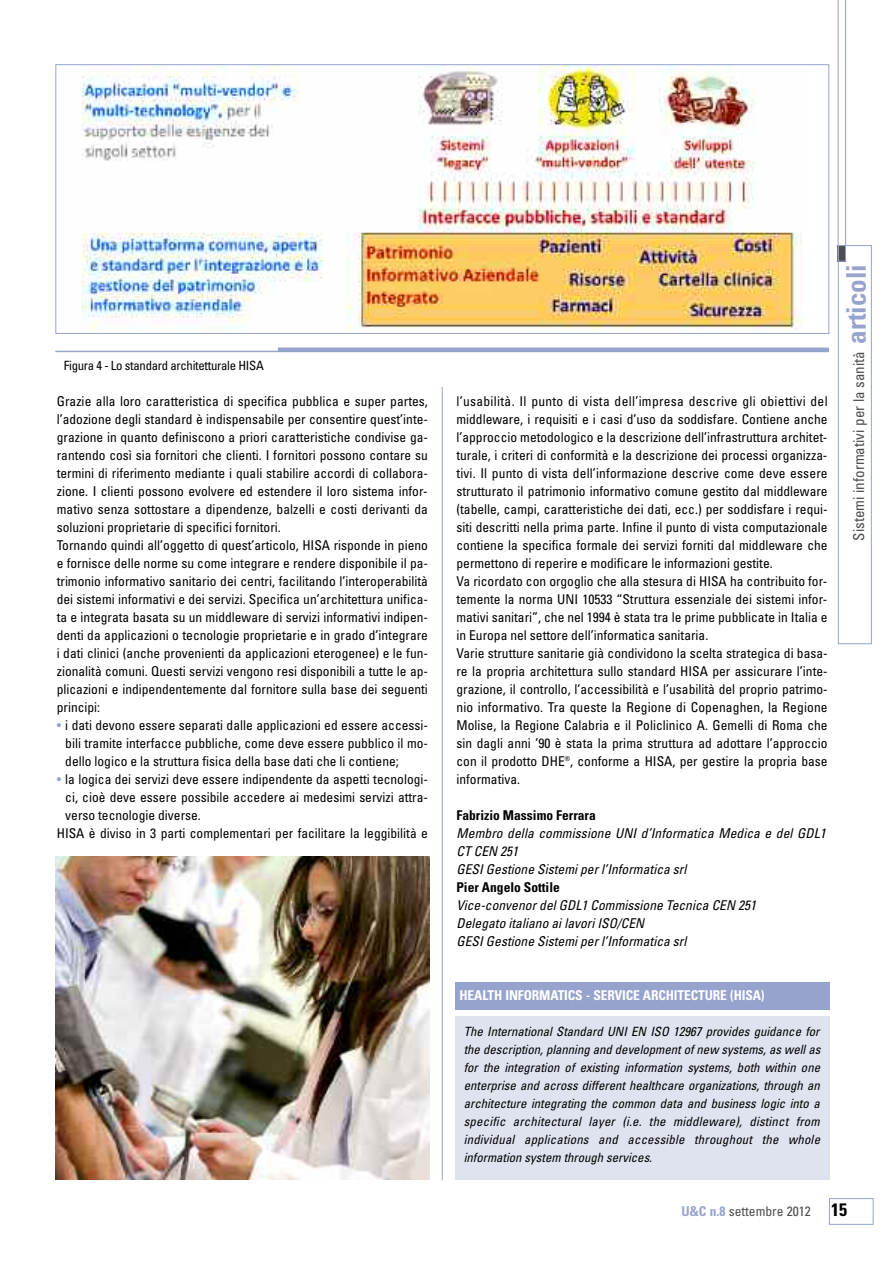
<style>
.page{position:relative;width:893px;height:1263px;background:#fff}
.page>*{position:absolute;margin:0;border:0;box-sizing:border-box;transform-origin:0 0}
.t1{font:condensed 15px "Univers";color:#4d4d4d}
.t2{font:condensed 13.5px/18px "Univers";color:#000}
.t3{font:italic condensed 13.5px/18px "Univers";letter-spacing:.005em;color:#000}
.t4{font:700 condensed 13.5px "Univers";letter-spacing:-.01em;color:#fff}
.t5{font:700 condensed 13.5px "Univers";color:#000}
.t6{font:condensed 13.5px "Univers";color:#4d4d4d}
.t7{font:italic condensed 12.75px/18px "Univers";color:#000;text-align:justify}
.t8{font:condensed 12.75px "Univers";letter-spacing:-.02em;color:#000}
.s1{color:#96a3cd}
.s2{font-weight:700;font-size:27px;color:#96a3cd}
.s3{font-weight:700;color:#96a3cd}
.s4{font-weight:700;font-size:18px;color:#000}
</style>
<div class="page">
<div style="left:829px;top:1198px;width:44px;height:27px;border:1px solid #96a3cd"></div>
<hr style="left:442px;top:387px;width:1px;height:793px;background:#96a3cd">
<svg style="left:838px;top:0;width:8px;height:262px"></svg>
<img style="left:81px;top:66px;width:722px;height:264px">
<div style="left:455px;top:982px;width:374px;height:28px;background:#96a3cd"></div>
<div style="left:455px;top:1016px;width:374px;height:164px;background:#dfe3f0"></div>
<hr style="left:55px;top:351px;width:773px;height:1px;background:#96a3cd">
<div style="left:278px;top:347px;width:551px;height:5px;background:#96a3cd"></div>
<img style="left:55px;top:856px;width:375px;height:324px">
<div style="left:838px;top:245px;width:34px;height:399px;border:1px solid #96a3cd"></div>
<p class="t8" style="left:64px;top:361px;width:201px">Figura 4 - Lo standard architetturale HISA</p>
<p class="t2" style="left:57px;top:393px;width:373px">Grazie alla loro caratteristica di specifica pubblica e super partes, l’adozione degli standard è indispensabile per consentire quest’inte&shy;grazione in quanto definiscono a priori caratteristiche condivise ga&shy;rantendo così sia fornitori che clienti. I fornitori possono contare su termini di riferimento mediante i quali stabilire accordi di collabora&shy;zione. I clienti possono evolvere ed estendere il loro sistema infor&shy;mativo senza sottostare a dipendenze, balzelli e costi derivanti da soluzioni proprietarie di specifici fornitori.<br>Tornando quindi all’oggetto di quest’articolo, HISA risponde in pieno e fornisce delle norme su come integrare e rendere disponibile il pa&shy;trimonio informativo sanitario dei centri, facilitando l’interoperabilità dei sistemi informativi e dei servizi. Specifica un’architettura unifica&shy;ta e integrata basata su un middleware di servizi informativi indipen&shy;denti da applicazioni o tecnologie proprietarie e in grado d’integrare i dati clinici (anche provenienti da applicazioni eterogenee) e le fun&shy;zionalità comuni. Questi servizi vengono resi disponibili a tutte le ap&shy;plicazioni e indipendentemente dal fornitore sulla base dei seguenti principi:</p>
<p class="t2" style="left:65px;top:717px;width:364px;text-align:justify;text-indent:-9px"><span class="s1">•</span> i dati devono essere separati dalle applicazioni ed essere accessi&shy;bili tramite interfacce pubbliche, come deve essere pubblico il mo&shy;dello logico e la struttura fisica della base dati che li contiene;</p>
<p class="t2" style="left:57px;top:771px;width:373px"><span class="s1">•</span> la logica dei servizi deve essere indipendente da aspetti tecnologi-</p>
<p class="t2" style="left:65px;top:789px;width:364px">ci, cioè deve essere possibile accedere ai medesimi servizi attra-</p>
<p class="t2" style="left:65px;top:807px;width:137px">verso tecnologie diverse.</p>
<p class="t2" style="left:57px;top:825px;width:373px">HISA è diviso in 3 parti complementari per facilitare la leggibilità e</p>
<p class="t2" style="left:456px;top:393px;width:373px">l’usabilità. Il punto di vista dell’impresa descrive gli obiettivi del middleware, i requisiti e i casi d’uso da soddisfare. Contiene anche l’approccio metodologico e la descrizione dell’infrastruttura architet&shy;turale, i criteri di conformità e la descrizione dei processi organizza&shy;tivi. Il punto di vista dell’informazione descrive come deve essere strutturato il patrimonio informativo comune gestito dal middleware (tabelle, campi, caratteristiche dei dati, ecc.) per soddisfare i requi&shy;siti descritti nella prima parte. Infine il punto di vista computazionale contiene la specifica formale dei servizi forniti dal middleware che permettono di reperire e modificare le informazioni gestite.<br>Va ricordato con orgoglio che alla stesura di HISA ha contribuito for&shy;temente la norma UNI 10533 “Struttura essenziale dei sistemi infor&shy;mativi sanitari”, che nel 1994 è stata tra le prime pubblicate in Italia e in Europa nel settore dell’informatica sanitaria.<br>Varie strutture sanitarie già condividono la scelta strategica di basa&shy;re la propria architettura sullo standard HISA per assicurare l’inte&shy;grazione, il controllo, l’accessibilità e l’usabilità del proprio patrimo&shy;nio informativo. Tra queste la Regione di Copenaghen, la Regione Molise, la Regione Calabria e il Policlinico A. Gemelli di Roma che sin dagli anni ’90 è stata la prima struttura ad adottare l’approccio con il prodotto DHE<sup>®</sup>, conforme a HISA, per gestire la propria base informativa.</p>
<p class="t5" style="left:456px;top:810px;width:141px">Fabrizio Massimo Ferrara</p>
<p class="t3" style="left:456px;top:825px;width:371px">Membro della commissione UNI d’Informatica Medica e del GDL1<br>CT CEN 251<br>GESI Gestione Sistemi per l’Informatica srl</p>
<p class="t5" style="left:456px;top:882px;width:105px">Pier Angelo Sottile</p>
<p class="t3" style="left:456px;top:897px;width:301px">Vice-convenor del GDL1 Commissione Tecnica CEN 251<br>Delegato italiano ai lavori ISO/CEN<br>GESI Gestione Sistemi per l’Informatica srl</p>
<p class="t4" style="left:459px;top:990px;width:307px">HEALTH INFORMATICS - SERVICE ARCHITECTURE (HISA)</p>
<p class="t7" style="left:464px;top:1023px;width:358px">The International Standard UNI EN ISO 12967 provides guidance for the description, planning and development of new systems, as well as for the integration of existing information systems, both within one enterprise and across different healthcare organizations, through an architecture integrating the common data and business logic into a specific architectural layer (i.e. the middleware), distinct from individual applications and accessible throughout the whole information system through services.</p>
<p class="t1" style="left:853px;top:541px;width:278px;rotate:-90deg">Sistemi informativi per la sanità <span class="s2">articoli</span></p>
<p class="t6" style="left:682px;top:1206px;width:167px"><span class="s3">U&amp;C n.8</span> settembre 2012 <span class="s4">15</span></p>
</div>
